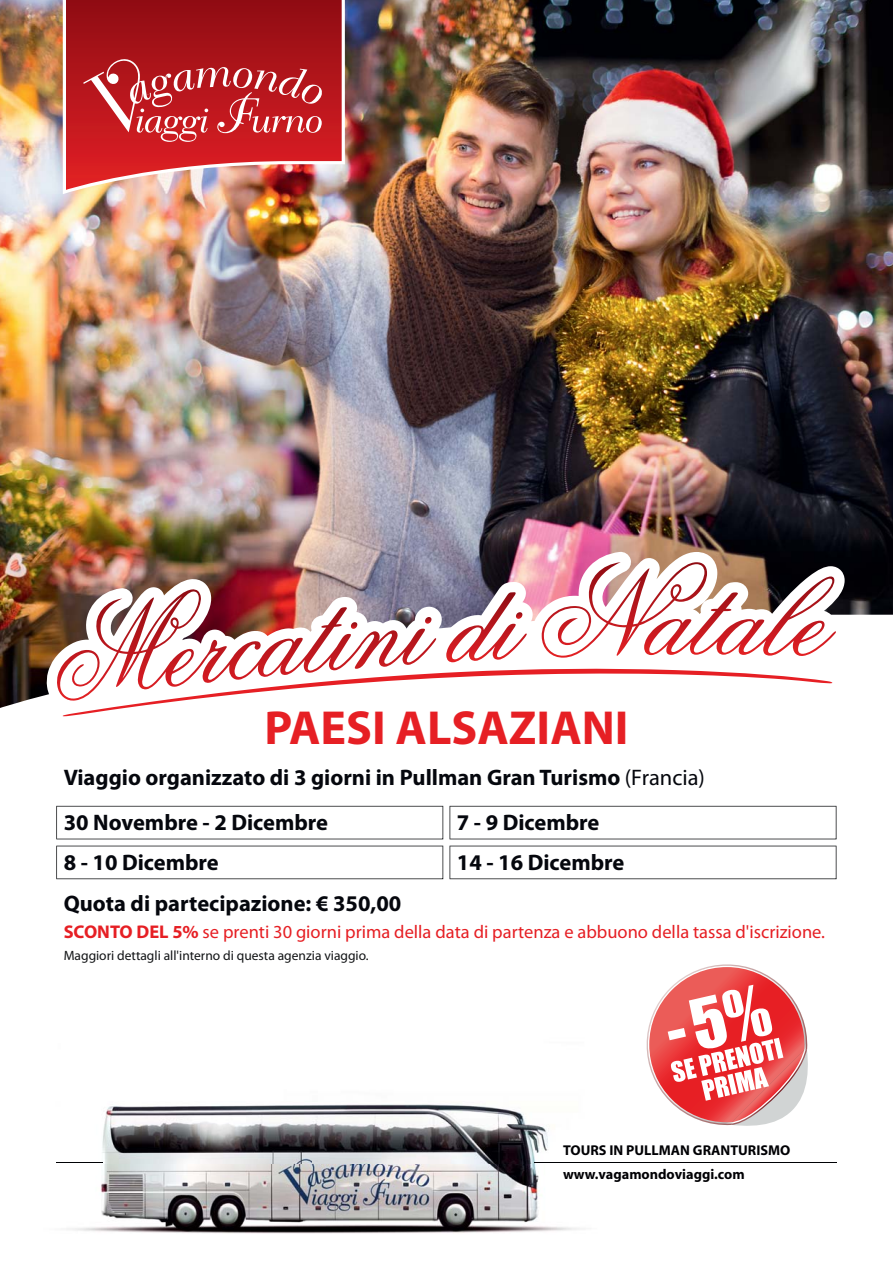
<style>
.page{position:relative;width:893px;height:1263px;background:#fff}
.page>*{position:absolute;margin:0;border:0;box-sizing:border-box;transform-origin:0 0}
.t1{font:700 48px "Myriad";color:#e61f24}
.t2{font:700 22.5px "Myriad Pro";color:#05070d}
.t3{font:18.45px "Myriad Pro";color:#e61f24}
.t4{font:700 14.25px/24px "Myriad";color:#000104}
.t5{font:13.5px "Myriad Pro";color:#111315}
.s1{font-weight:400}
.s2{font-weight:700}
</style>
<div class="page">
<img style="left:56px;top:871px;width:781px;height:363px">
<hr style="left:57px;top:1162px;width:46px;height:1px;background:#000104">
<hr style="left:534px;top:1162px;width:302px;height:1px;background:#000104">
<img style="left:0;top:0;width:893px;height:708px">
<img style="left:46px;top:551px;width:800px;height:157px">
<img style="left:63px;top:562px;width:773px;height:154px">
<svg style="left:63px;top:0;width:282px;height:194px"></svg>
<svg style="left:66px;top:0;width:276px;height:190px;background:#b52e32"></svg>
<svg style="left:83px;top:56px;width:239px;height:86px;background:#c53b40"></svg>
<svg style="left:639px;top:956px;width:171px;height:172px"></svg>
<svg style="left:56px;top:806px;width:387px;height:33px"></svg>
<svg style="left:449px;top:806px;width:387px;height:33px"></svg>
<svg style="left:56px;top:846px;width:387px;height:33px"></svg>
<svg style="left:449px;top:846px;width:387px;height:33px"></svg>
<h1 class="t1" style="left:264px;top:709px;width:366px">PAESI ALSAZIANI</h1>
<p class="t2" style="left:64px;top:769px;width:643px">Viaggio organizzato di 3 giorni in Pullman Gran Turismo <span class="s1">(Francia)</span></p>
<p class="t2" style="left:64px;top:814px;width:266px">30 Novembre - 2 Dicembre</p>
<p class="t2" style="left:457px;top:814px;width:144px">7 - 9 Dicembre</p>
<p class="t2" style="left:64px;top:854px;width:157px">8 - 10 Dicembre</p>
<p class="t2" style="left:457px;top:854px;width:169px">14 - 16 Dicembre</p>
<p class="t2" style="left:64px;top:895px;width:339px">Quota di partecipazione: € 350,00</p>
<p class="t3" style="left:64px;top:924px;width:763px"><span class="s2">SCONTO DEL 5%</span> se prenti 30 giorni prima della data di partenza e abbuono della tassa d'iscrizione.</p>
<p class="t5" style="left:64px;top:950px;width:306px">Maggiori dettagli all'interno di questa agenzia viaggio.</p>
<p class="t4" style="left:563px;top:1139px;width:229px">TOURS IN PULLMAN GRANTURISMO www.vagamondoviaggi.com</p>
</div>
